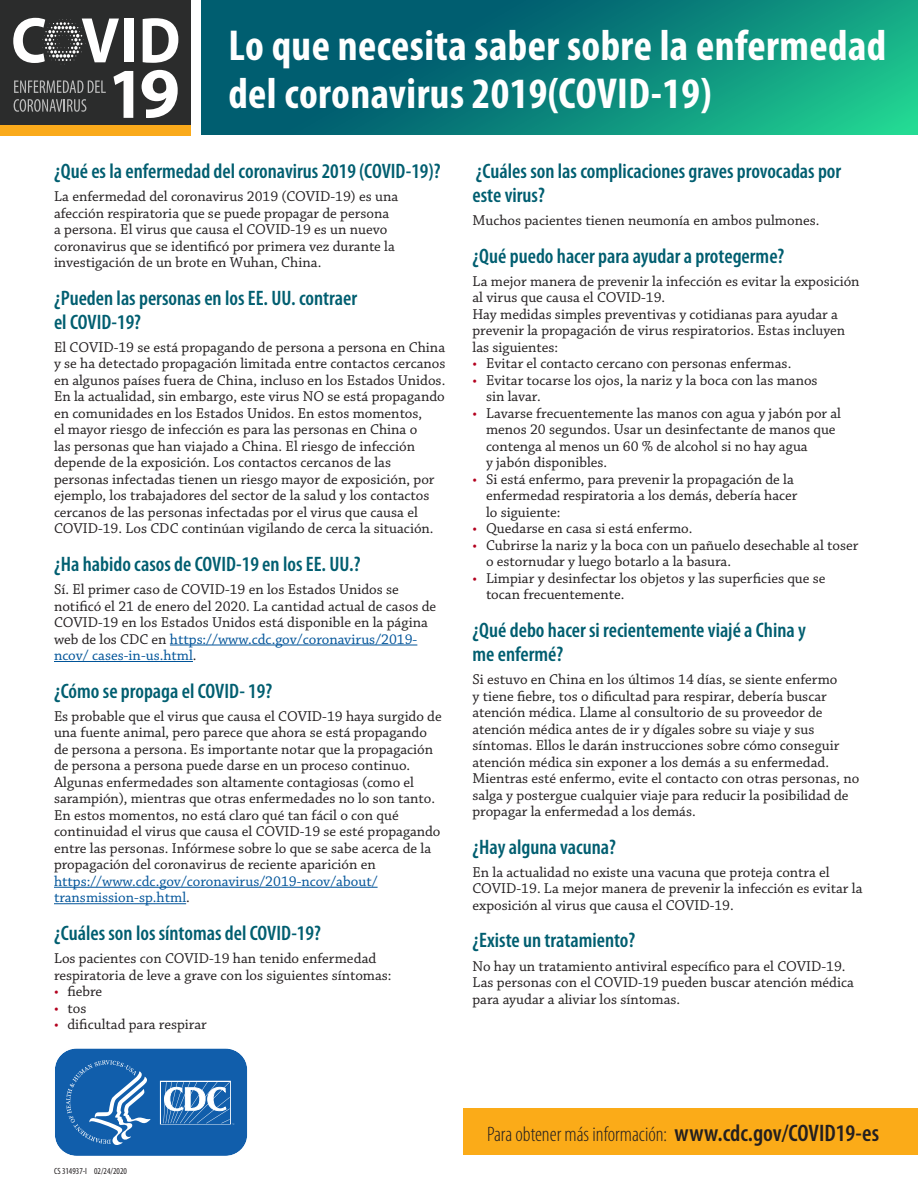
<style>
.page{position:relative;width:918px;height:1188px;background:#fff}
.page>*{position:absolute;margin:0;border:0;box-sizing:border-box;transform-origin:0 0}
.t1{font:700 72.15px "Myriad Pro";color:#fff;scale:.92 1}
.t2{font:700 64.95px "Myriad Pro";color:#fff;scale:.92 1}
.H1_BOLD_WHITE{font:700 condensed 43.5px/48px "Myriad Pro";letter-spacing:.01em;color:#fff}
.H2_headers{font:600 condensed 21px/24px "Myriad Pro";color:#005e70}
.link{font:300 condensed 21px "Myriad Pro";color:#231f20}
.t3{font:15px/16.5px "Chaparral Pro";color:#231f20}
.t4{font:condensed 9px "Myriad Pro";color:#231f20}
.s1{font-size:71.85px}
.s2{color:#005499}
.s3{color:#b3001e}
.s4{font-weight:600;font-size:24px}
</style>
<div class="page">
<div style="left:0;top:0;width:191px;height:125px;background:#2b2c2c"></div>
<div style="left:0;top:125px;width:191px;height:10px;background:#faaa1b"></div>
<svg style="left:42px;top:19px;width:44px;height:46px"></svg>
<svg style="left:14px;top:80px;width:92px;height:13px"></svg>
<svg style="left:14px;top:99px;width:72px;height:13px"></svg>
<div style="left:463px;top:1108px;width:455px;height:47px;background:#fbab18"></div>
<svg style="left:55px;top:1048px;width:193px;height:108px;background:#3174b6"></svg>
<svg style="left:201px;top:0;width:717px;height:135px;background:#098079"></svg>
<hr style="left:170px;top:645px;width:247px;height:1px;background:#005499">
<hr style="left:54px;top:661px;width:139px;height:1px;background:#005499">
<hr style="left:54px;top:887px;width:324px;height:1px;background:#005499">
<hr style="left:54px;top:903px;width:132px;height:1px;background:#005499">
<p class="t2" style="left:11px;top:-2px;width:185px">C V DI</p>
<p class="t1" style="left:108px;top:47px;width:80px">1<span class="s1">9</span></p>
<h1 class="H1_BOLD_WHITE" style="left:228px;top:20px;width:659px">Lo que necesita saber sobre la enfermedad del coronavirus 2019(COVID-19)</h1>
<h2 class="H2_headers" style="left:54px;top:159px;width:388px">¿Qué es la enfermedad del coronavirus 2019 (COVID-19)?</h2>
<p class="t3" style="left:54px;top:189px;width:346px">La enfermedad del coronavirus 2019 (COVID-19) es una afección respiratoria que se puede propagar de persona a persona. El virus que causa el COVID-19 es un nuevo coronavirus que se identificó por primera vez durante la investigación de un brote en Wuhan, China.</p>
<h2 class="H2_headers" style="left:54px;top:286px;width:305px">¿Pueden las personas en los EE. UU. contraer el COVID-19?</h2>
<p class="t3" style="left:54px;top:339px;width:393px">El COVID-19 se está propagando de persona a persona en China y se ha detectado propagación limitada entre contactos cercanos en algunos países fuera de China, incluso en los Estados Unidos.<br>En la actualidad, sin embargo, este virus NO se está propagando en comunidades en los Estados Unidos. En estos momentos,<br>el mayor riesgo de infección es para las personas en China o<br>las personas que han viajado a China. El riesgo de infección depende de la exposición. Los contactos cercanos de las personas infectadas tienen un riesgo mayor de exposición, por ejemplo, los trabajadores del sector de la salud y los contactos cercanos de las personas infectadas por el virus que causa el COVID-19. Los CDC continúan vigilando de cerca la situación.</p>
<h2 class="H2_headers" style="left:54px;top:552px;width:308px">¿Ha habido casos de COVID-19 en los EE. UU.?</h2>
<p class="t3" style="left:54px;top:582px;width:384px">Sí. El primer caso de COVID-19 en los Estados Unidos se notificó el 21 de enero del 2020. La cantidad actual de casos de COVID-19 en los Estados Unidos está disponible en la página web de los CDC en <span class="s2">https://www.cdc.gov/coronavirus/2019- ncov/ cases-in-us.html</span>.</p>
<h2 class="H2_headers" style="left:54px;top:679px;width:220px">¿Cómo se propaga el COVID- 19?</h2>
<p class="t3" style="left:54px;top:708px;width:389px">Es probable que el virus que causa el COVID-19 haya surgido de una fuente animal, pero parece que ahora se está propagando de persona a persona. Es importante notar que la propagación de persona a persona puede darse en un proceso continuo.<br>Algunas enfermedades son altamente contagiosas (como el sarampión), mientras que otras enfermedades no lo son tanto.<br>En estos momentos, no está claro qué tan fácil o con qué continuidad el virus que causa el COVID-19 se esté propagando entre las personas. Infórmese sobre lo que se sabe acerca de la propagación del coronavirus de reciente aparición en <span class="s2">https://www.cdc.gov/coronavirus/2019-ncov/about/ transmission-sp.html</span>.</p>
<h2 class="H2_headers" style="left:54px;top:921px;width:268px">¿Cuáles son los síntomas del COVID-19?</h2>
<p class="t3" style="left:54px;top:951px;width:339px">Los pacientes con COVID-19 han tenido enfermedad respiratoria de leve a grave con los siguientes síntomas:</p>
<p class="t3" style="left:54px;top:984px;width:50px"><span class="s3">•</span> fiebre</p>
<p class="t3" style="left:54px;top:1000px;width:34px"><span class="s3">•</span> tos</p>
<p class="t3" style="left:54px;top:1017px;width:154px"><span class="s3">•</span> dificultad para respirar</p>
<h2 class="H2_headers" style="left:472px;top:159px;width:370px">¿Cuáles son las complicaciones graves provocadas por este virus?</h2>
<p class="t3" style="left:472px;top:213px;width:348px">Muchos pacientes tienen neumonía en ambos pulmones.</p>
<h2 class="H2_headers" style="left:472px;top:244px;width:313px">¿Qué puedo hacer para ayudar a protegerme?</h2>
<p class="t3" style="left:472px;top:273px;width:389px">La mejor manera de prevenir la infección es evitar la exposición al virus que causa el COVID-19.</p>
<p class="t3" style="left:472px;top:306px;width:374px">Hay medidas simples preventivas y cotidianas para ayudar a prevenir la propagación de virus respiratorios. Estas incluyen las siguientes:</p>
<p class="t3" style="left:472px;top:356px;width:320px"><span class="s3">•</span> Evitar el contacto cercano con personas enfermas.</p>
<p class="t3" style="left:486px;top:372px;width:333px;text-indent:-14px"><span class="s3">•</span> Evitar tocarse los ojos, la nariz y la boca con las manos sin lavar.</p>
<p class="t3" style="left:486px;top:405px;width:357px;text-indent:-14px"><span class="s3">•</span> Lavarse frecuentemente las manos con agua y jabón por al menos 20 segundos. Usar un desinfectante de manos que contenga al menos un 60 % de alcohol si no hay agua<br>y jabón disponibles.</p>
<p class="t3" style="left:486px;top:471px;width:313px;text-indent:-14px"><span class="s3">•</span> Si está enfermo, para prevenir la propagación de la enfermedad respiratoria a los demás, debería hacer lo siguiente:</p>
<p class="t3" style="left:472px;top:521px;width:221px"><span class="s3">•</span> Quedarse en casa si está enfermo.</p>
<p class="t3" style="left:486px;top:537px;width:374px;text-indent:-14px"><span class="s3">•</span> Cubrirse la nariz y la boca con un pañuelo desechable al toser o estornudar y luego botarlo a la basura.</p>
<p class="t3" style="left:486px;top:570px;width:341px;text-indent:-14px"><span class="s3">•</span> Limpiar y desinfectar los objetos y las superficies que se tocan frecuentemente.</p>
<h2 class="H2_headers" style="left:472px;top:618px;width:335px">¿Qué debo hacer si recientemente viajé a China y me enfermé?</h2>
<p class="t3" style="left:472px;top:672px;width:388px">Si estuvo en China en los últimos 14 días, se siente enfermo<br>y tiene fiebre, tos o dificultad para respirar, debería buscar atención médica. Llame al consultorio de su proveedor de atención médica antes de ir y dígales sobre su viaje y sus síntomas. Ellos le darán instrucciones sobre cómo conseguir atención médica sin exponer a los demás a su enfermedad.<br>Mientras esté enfermo, evite el contacto con otras personas, no salga y postergue cualquier viaje para reducir la posibilidad de propagar la enfermedad a los demás.</p>
<h2 class="H2_headers" style="left:472px;top:835px;width:145px">¿Hay alguna vacuna?</h2>
<p class="t3" style="left:472px;top:864px;width:392px">En la actualidad no existe una vacuna que proteja contra el<br>COVID-19. La mejor manera de prevenir la infección es evitar la exposición al virus que causa el COVID-19.</p>
<h2 class="H2_headers" style="left:472px;top:929px;width:164px">¿Existe un tratamiento?</h2>
<p class="t3" style="left:472px;top:958px;width:383px">No hay un tratamiento antiviral específico para el COVID-19.<br>Las personas con el COVID-19 pueden buscar atención médica para ayudar a aliviar los síntomas.</p>
<p class="t4" style="left:54px;top:1166px;width:74px">CS 314937-I 02/24/2020</p>
<p class="link" style="left:487px;top:1123px;width:394px">Para obtener más información: <span class="s4">www.cdc.gov/COVID19-es</span></p>
</div>
